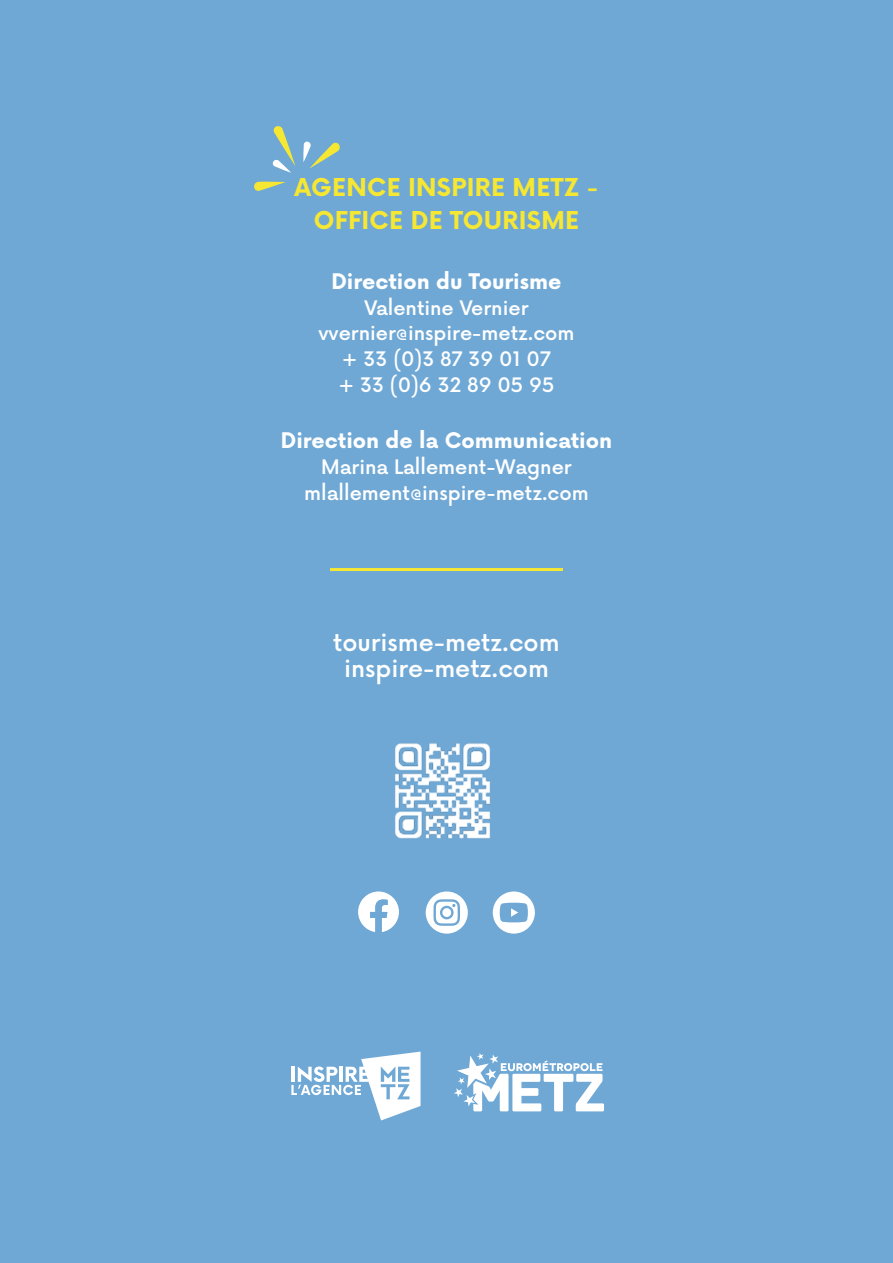
<style>
.page{position:relative;width:893px;height:1263px;background:#6fa8d5}
.page>*{position:absolute;margin:0;border:0;box-sizing:border-box;transform-origin:0 0}
.t1{font:700 24px/32.8px "Now Alt";letter-spacing:.01em;color:#f6e733;text-align:center}
.t2{font:500 24px "Now Alt";color:#fff}
.t3{font:700 21px "Now Alt";color:#fff}
.t4{font:500 19.5px/25.8px "Now Alt";color:#fff;text-align:center}
</style>
<div class="page">
<svg style="left:358px;top:891px;width:41px;height:41px"></svg>
<div style="left:426px;top:891px;width:42px;height:43px;background:#fff;border-radius:50%"></div>
<svg style="left:433px;top:899px;width:27px;height:27px"></svg>
<div style="left:493px;top:891px;width:42px;height:43px;background:#fff;border-radius:50%"></div>
<svg style="left:500px;top:903px;width:28px;height:19px"></svg>
<img style="left:395px;top:743px;width:95px;height:96px">
<svg style="left:454px;top:1053px;width:150px;height:58px"></svg>
<svg style="left:291px;top:1051px;width:130px;height:69px"></svg>
<svg style="left:303px;top:141px;width:37px;height:28px"></svg>
<svg style="left:272px;top:126px;width:23px;height:47px"></svg>
<svg style="left:254px;top:181px;width:32px;height:10px"></svg>
<hr style="left:330px;top:568px;width:233px;height:3px;background:#f6e733">
<p class="t1" style="left:295px;top:170px;width:305px">AGENCE INSPIRE METZ -<br>OFFICE DE TOURISME</p>
<p class="t3" style="left:331px;top:265px;width:232px">Direction du Tourisme</p>
<p class="t4" style="left:318px;top:293px;width:258px">Valentine Vernier vvernier@inspire-metz.com + 33 (0)3 87 39 01 07<br>+ 33 (0)6 32 89 05 95</p>
<p class="t3" style="left:281px;top:425px;width:333px">Direction de la Communication</p>
<p class="t4" style="left:304px;top:453px;width:286px">Marina Lallement-Wagner mlallement@inspire-metz.com</p>
<p class="t2" style="left:333px;top:624px;width:228px">tourisme-metz.com</p>
<p class="t2" style="left:344px;top:650px;width:206px">inspire-metz.com</p>
</div>
